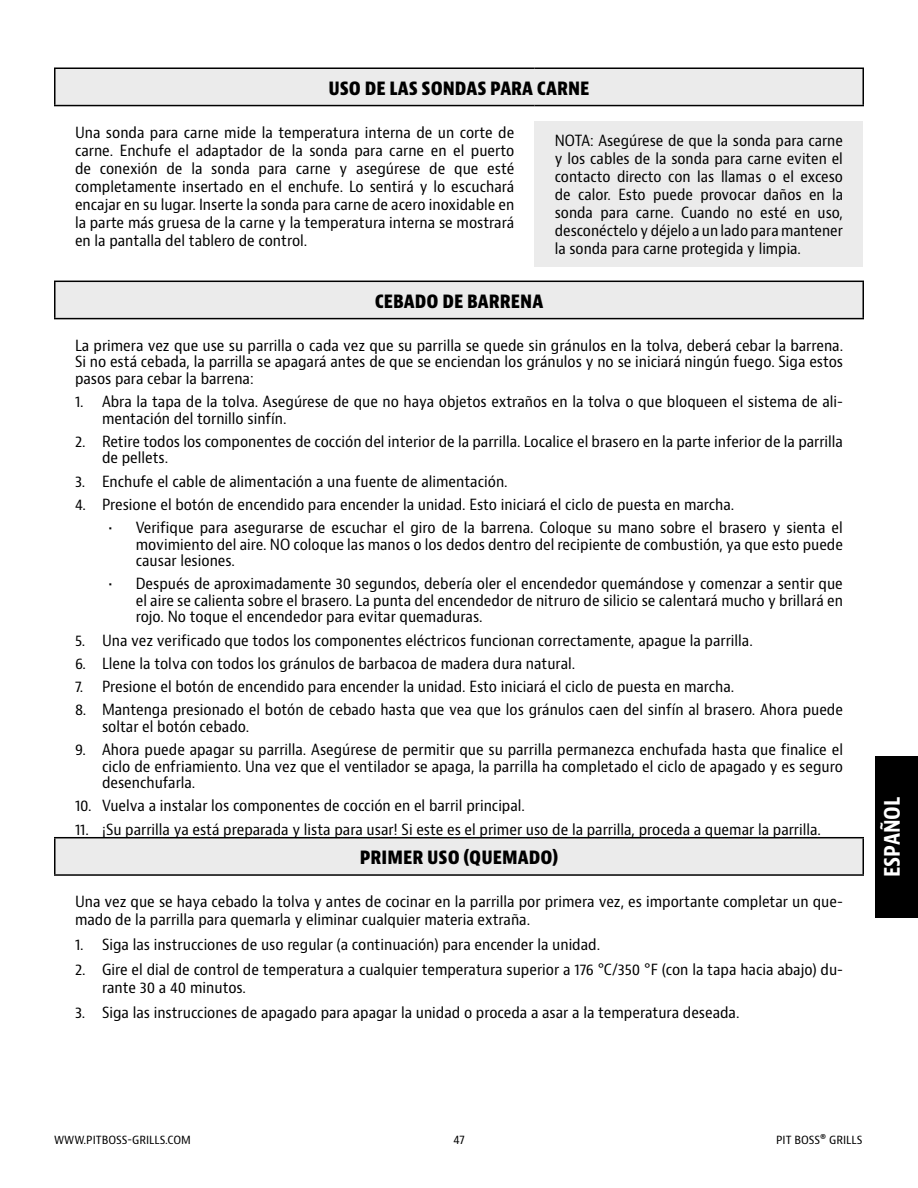
<style>
.page{position:relative;width:918px;height:1188px;background:#fff}
.page>*{position:absolute;margin:0;border:0;box-sizing:border-box;transform-origin:0 0}
.t1{font:700 condensed 22.65px "Bernina Sans";color:#fff}
.t2{font:700 condensed 19.5px "Bernino Sans";color:#000}
.t3{font:condensed 15px/18px "Bernino Sans";color:#000;text-align:justify}
.t4{font:condensed 12px "Bernino Sans";color:#000}
</style>
<div class="page">
<div style="left:875px;top:756px;width:43px;height:162px;background:#000"></div>
<div style="left:55px;top:68px;width:808px;height:38px;background:#ebebeb"></div>
<div style="left:535px;top:121px;width:328px;height:146px;background:#ebebeb"></div>
<hr style="left:862px;top:69px;width:2px;height:36px;background:#000">
<hr style="left:54px;top:68px;width:481px;height:1px;background:#000">
<hr style="left:54px;top:69px;width:2px;height:36px;background:#000">
<hr style="left:535px;top:68px;width:329px;height:1px;background:#000">
<hr style="left:54px;top:105px;width:481px;height:1px;background:#000">
<hr style="left:535px;top:105px;width:329px;height:1px;background:#000">
<div style="left:55px;top:281px;width:808px;height:38px;background:#ebebeb"></div>
<hr style="left:862px;top:282px;width:2px;height:36px;background:#000">
<hr style="left:54px;top:281px;width:810px;height:1px;background:#000">
<hr style="left:54px;top:282px;width:2px;height:36px;background:#000">
<hr style="left:54px;top:318px;width:810px;height:1px;background:#000">
<div style="left:55px;top:838px;width:808px;height:37px;background:#ebebeb"></div>
<hr style="left:862px;top:838px;width:2px;height:36px;background:#000">
<hr style="left:54px;top:837px;width:810px;height:1px;background:#000">
<hr style="left:54px;top:838px;width:2px;height:36px;background:#000">
<hr style="left:54px;top:874px;width:810px;height:2px;background:#000">
<h2 class="t2" style="left:328px;top:76px;width:263px">USO DE LAS SONDAS PARA CARNE</h2>
<p class="t3" style="left:75px;top:124px;width:441px">Una sonda para carne mide la temperatura interna de un corte de carne. Enchufe el adaptador de la sonda para carne en el puerto de conexión de la sonda para carne y asegúrese de que esté completamente insertado en el enchufe. Lo sentirá y lo escuchará encajar en su lugar. Inserte la sonda para carne de acero inoxidable en la parte más gruesa de la carne y la temperatura interna se mostrará en la pantalla del tablero de control.</p>
<p class="t3" style="left:555px;top:132px;width:290px">NOTA: Asegúrese de que la sonda para carne y los cables de la sonda para carne eviten el contacto directo con las llamas o el exceso de calor. Esto puede provocar daños en la sonda para carne. Cuando no esté en uso, desconéctelo y déjelo a un lado para mantener la sonda para carne protegida y limpia.</p>
<h2 class="t2" style="left:375px;top:289px;width:170px">CEBADO DE BARRENA</h2>
<p class="t3" style="left:75px;top:338px;width:770px;line-height:16.5px">La primera vez que use su parrilla o cada vez que su parrilla se quede sin gránulos en la tolva, deberá cebar la barrena.<br>Si no está cebada, la parrilla se apagará antes de que se enciendan los gránulos y no se iniciará ningún fuego. Siga estos pasos para cebar la barrena:</p>
<p class="t3" style="left:102px;top:394px;width:743px;line-height:16.5px;text-indent:-27px">1. Abra la tapa de la tolva. Asegúrese de que no haya objetos extraños en la tolva o que bloqueen el sistema de ali&shy;mentación del tornillo sinfín.</p>
<p class="t3" style="left:102px;top:434px;width:743px;line-height:16.5px;text-indent:-27px">2. Retire todos los componentes de cocción del interior de la parrilla. Localice el brasero en la parte inferior de la parrilla de pellets.</p>
<p class="t3" style="left:75px;top:473px;width:434px">3. Enchufe el cable de alimentación a una fuente de alimentación.</p>
<p class="t3" style="left:75px;top:496px;width:661px">4. Presione el botón de encendido para encender la unidad. Esto iniciará el ciclo de puesta en marcha.</p>
<p class="t3" style="left:136px;top:520px;width:709px;line-height:16.5px;text-indent:-27px">• Verifique para asegurarse de escuchar el giro de la barrena. Coloque su mano sobre el brasero y sienta el movimiento del aire. NO coloque las manos o los dedos dentro del recipiente de combustión, ya que esto puede causar lesiones.</p>
<p class="t3" style="left:136px;top:576px;width:709px;line-height:16.5px;text-indent:-27px">• Después de aproximadamente 30 segundos, debería oler el encendedor quemándose y comenzar a sentir que el aire se calienta sobre el brasero. La punta del encendedor de nitruro de silicio se calentará mucho y brillará en rojo. No toque el encendedor para evitar quemaduras.</p>
<p class="t3" style="left:75px;top:632px;width:679px">5. Una vez verificado que todos los componentes eléctricos funcionan correctamente, apague la parrilla.</p>
<p class="t3" style="left:75px;top:655px;width:502px">6. Llene la tolva con todos los gránulos de barbacoa de madera dura natural.</p>
<p class="t3" style="left:75px;top:678px;width:661px">7. Presione el botón de encendido para encender la unidad. Esto iniciará el ciclo de puesta en marcha.</p>
<p class="t3" style="left:102px;top:702px;width:743px;line-height:16.5px;text-indent:-27px">8. Mantenga presionado el botón de cebado hasta que vea que los gránulos caen del sinfín al brasero. Ahora puede soltar el botón cebado.</p>
<p class="t3" style="left:102px;top:742px;width:743px;line-height:16.5px;text-indent:-27px">9. Ahora puede apagar su parrilla. Asegúrese de permitir que su parrilla permanezca enchufada hasta que finalice el ciclo de enfriamiento. Una vez que el ventilador se apaga, la parrilla ha completado el ciclo de apagado y es seguro desenchufarla.</p>
<p class="t3" style="left:75px;top:797px;width:451px">10. Vuelva a instalar los componentes de cocción en el barril principal.</p>
<p class="t3" style="left:75px;top:821px;width:748px">11. ¡Su parrilla ya está preparada y lista para usar! Si este es el primer uso de la parrilla, proceda a quemar la parrilla.</p>
<h2 class="t2" style="left:360px;top:845px;width:200px">PRIMER USO (QUEMADO)</h2>
<p class="t3" style="left:75px;top:893px;width:769px">Una vez que se haya cebado la tolva y antes de cocinar en la parrilla por primera vez, es importante completar un que&shy;mado de la parrilla para quemarla y eliminar cualquier materia extraña.</p>
<p class="t3" style="left:75px;top:936px;width:527px">1. Siga las instrucciones de uso regular (a continuación) para encender la unidad.</p>
<p class="t3" style="left:102px;top:961px;width:743px;text-indent:-27px">2. Gire el dial de control de temperatura a cualquier temperatura superior a 176 °C/350 °F (con la tapa hacia abajo) du&shy;rante 30 a 40 minutos.</p>
<p class="t3" style="left:75px;top:1004px;width:666px">3. Siga las instrucciones de apagado para apagar la unidad o proceda a asar a la temperatura deseada.</p>
<h1 class="t1" style="left:878px;top:877px;width:82px;rotate:-90deg">ESPAÑOL</h1>
<p class="t4" style="left:54px;top:1132px;width:139px">WWW.PITBOSS-GRILLS.COM</p>
<p class="t4" style="left:453px;top:1132px;width:13px">47</p>
<p class="t4" style="left:776px;top:1132px;width:88px">PIT BOSS® GRILLS</p>
</div>
